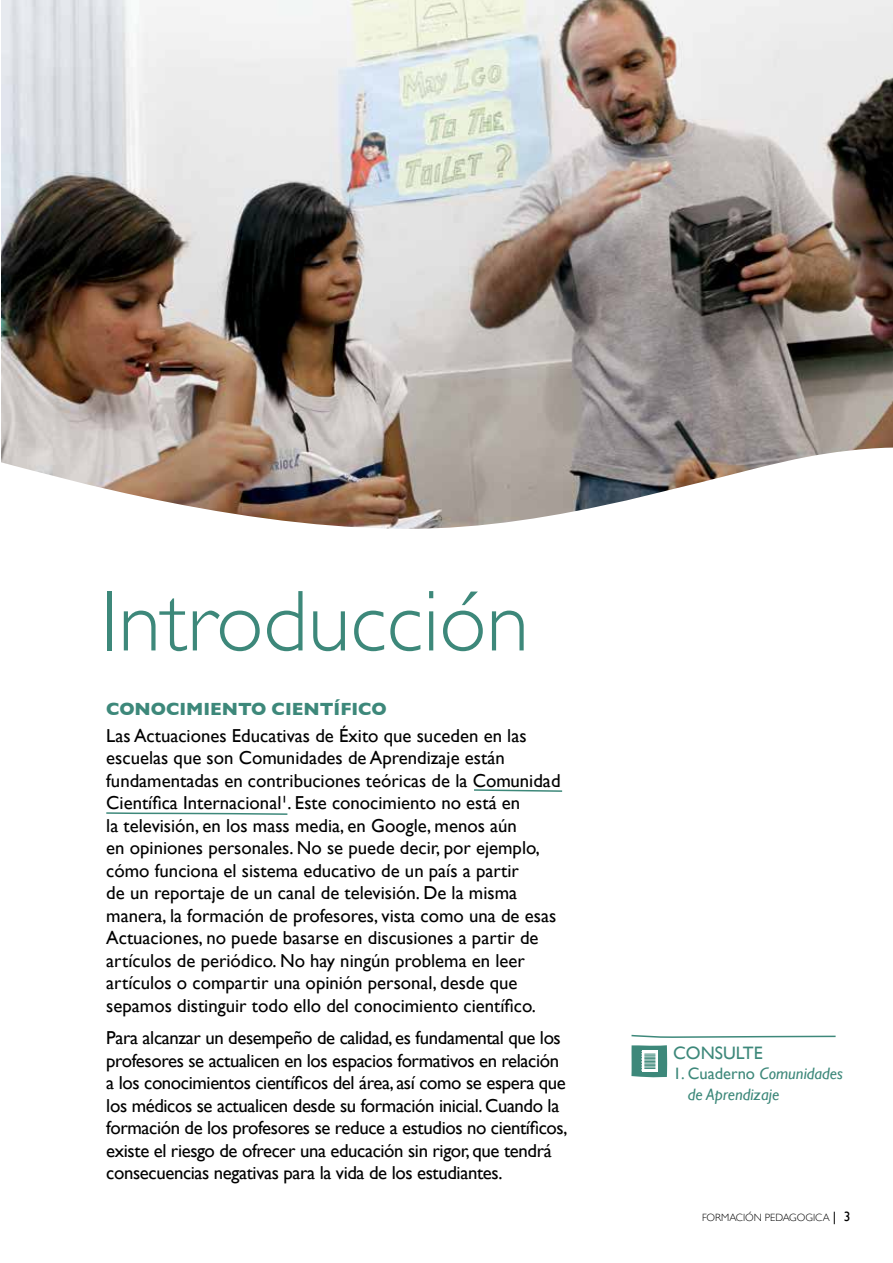
<style>
.page{position:relative;width:893px;height:1263px;background:#fff}
.page>*{position:absolute;margin:0;border:0;box-sizing:border-box;transform-origin:0 0}
.t1{font:300 87px "Gill Sans";color:#3d887a}
.t2{font:18.75px/22.5px "Gill Sans";color:#000}
.t3{font:18.75px/22.5px "Gill Sans";letter-spacing:-.02em;color:#000}
.t4{font:700 18px "Gill Sans";color:#3d887a}
.t5{font:18px "Gill Sans";color:#3d887a}
.t6{font:italic 16.5px/20.2px "Gill Sans";color:#3d887a}
.t7{font:300 10.5px "Gill Sans";color:#000}
.s1{font-style:normal}
.s2{font-weight:400;font-size:13.5px}
</style>
<div class="page">
<img style="left:2px;top:0;width:891px;height:401px">
<svg style="left:1px;top:401px;width:892px;height:128px"></svg>
<svg style="left:631px;top:1034px;width:205px;height:4px"></svg>
<svg style="left:631px;top:1045px;width:36px;height:32px"></svg>
<svg style="left:106px;top:812px;width:182px;height:3px"></svg>
<svg style="left:474px;top:789px;width:89px;height:3px"></svg>
<h1 class="t1" style="left:100px;top:553px;width:430px">Introducción</h1>
<p class="t4" style="left:106px;top:698px;width:282px">CONOCIMIENTO CIENTÍFICO</p>
<p class="t2" style="left:106px;top:724px;width:456px">Las Actuaciones Educativas de Éxito que suceden en las escuelas que son Comunidades de Aprendizaje están fundamentadas en contribuciones teóricas de la Comunidad Científica Internacional¹. Este conocimiento no está en<br>la televisión, en los mass media, en Google, menos aún<br>en opiniones personales. No se puede decir, por ejemplo, cómo funciona el sistema educativo de un país a partir<br>de un reportaje de un canal de televisión. De la misma manera, la formación de profesores, vista como una de esas Actuaciones, no puede basarse en discusiones a partir de artículos de periódico. No hay ningún problema en leer artículos o compartir una opinión personal, desde que sepamos distinguir todo ello del conocimiento científico.</p>
<p class="t3" style="left:106px;top:1026px;width:463px">Para alcanzar un desempeño de calidad, es fundamental que los profesores se actualicen en los espacios formativos en relación a los conocimientos científicos del área, así como se espera que los médicos se actualicen desde su formación inicial. Cuando la formación de los profesores se reduce a estudios no científicos, existe el riesgo de ofrecer una educación sin rigor, que tendrá consecuencias negativas para la vida de los estudiantes.</p>
<p class="t5" style="left:673px;top:1042px;width:91px">CONSULTE</p>
<p class="t6" style="left:688px;top:1064px;width:157px;text-indent:-15px"><span class="s1">1. Cuaderno</span> Comunidades de Aprendizaje</p>
<p class="t7" style="left:702px;top:1209px;width:150px">FORMACIÓN PEDAGOGICA <span class="s2">| 3</span></p>
</div>
